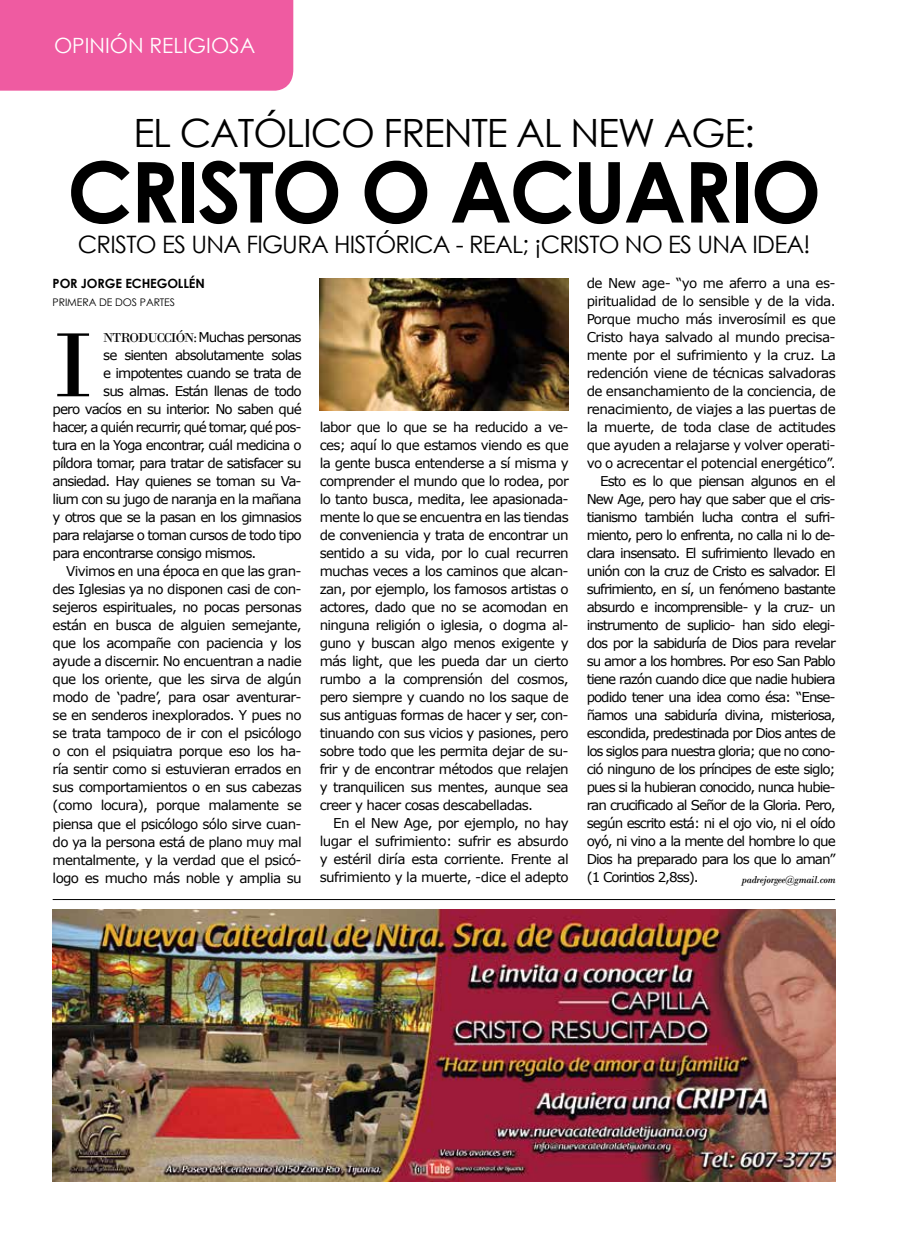
<style>
.page{position:relative;width:915px;height:1234px;background:#fff}
.page>*{position:absolute;margin:0;border:0;box-sizing:border-box;transform-origin:0 0}
.t1{font:96px "Bodoni";color:#000}
.t2{font:700 84px "Century Gothic";letter-spacing:-.03em;color:#000}
.t3{font:39px "Century Gothic";letter-spacing:-.03em;color:#000}
.t4{font:24px "Century Gothic";letter-spacing:-.03em;color:#000}
.t5{font:21px "Century Gothic";color:#fff}
.t6{font:13.5px/18px "Verdana";letter-spacing:-.07em;color:#000;text-align:justify}
.t7{font:13.5px "Verdana";letter-spacing:-.05em;color:#000}
.t8{font:13.5px "Verdana";letter-spacing:-.04em;color:#000}
.t9{font:700 12.75px "Century Gothic";letter-spacing:-.01em;color:#000}
.t10{font:italic 10.5px "Bodoni";letter-spacing:-.03em;color:#000}
.t11{font:10.5px "Century Gothic";letter-spacing:-.01em;color:#000}
.s1{font-family:"Bodoni"}
</style>
<div class="page">
<div style="left:0;top:0;width:293px;height:91px;background:#ef5ba1"></div>
<img style="left:53px;top:909px;width:781px;height:271px">
<hr style="left:53px;top:899px;width:781px;height:1px;background:#000">
<img style="left:319px;top:279px;width:249px;height:131px">
<h3 class="t5" style="left:54px;top:31px;width:203px">OPINIÓN RELIGIOSA</h3>
<h3 class="t3" style="left:133px;top:106px;width:623px">EL CATÓLICO FRENTE AL NEW AGE:</h3>
<h2 class="t2" style="left:67px;top:128px;width:755px">CRISTO O ACUARIO</h2>
<h3 class="t4" style="left:78px;top:227px;width:734px">CRISTO ES UNA FIGURA HISTÓRICA - REAL; ¡CRISTO NO ES UNA IDEA!</h3>
<p class="t9" style="left:53px;top:274px;width:154px">POR JORGE ECHEGOLLÉN</p>
<p class="t11" style="left:53px;top:295px;width:124px">PRIMERA DE DOS PARTES</p>
<h1 class="t1" style="left:53px;top:308px;width:42px">I</h1>
<p class="t6" style="left:103px;top:328px;width:200px"><span class="s1">NTRODUCCIÓN:</span> Muchas personas</p>
<p class="t6" style="left:103px;top:346px;width:200px">se sienten absolutamente solas</p>
<p class="t6" style="left:103px;top:364px;width:200px">e impotentes cuando se trata de</p>
<p class="t6" style="left:103px;top:382px;width:200px">sus almas. Están llenas de todo</p>
<p class="t6" style="left:53px;top:400px;width:250px">pero vacíos en su interior. No saben qué</p>
<p class="t6" style="left:53px;top:418px;width:250px">hacer, a quién recurrir, qué tomar, qué pos-</p>
<p class="t6" style="left:53px;top:436px;width:250px">tura en la Yoga encontrar, cuál medicina o</p>
<p class="t6" style="left:53px;top:454px;width:250px">píldora tomar, para tratar de satisfacer su</p>
<p class="t6" style="left:53px;top:472px;width:250px">ansiedad. Hay quienes se toman su Va-</p>
<p class="t6" style="left:53px;top:490px;width:250px">lium con su jugo de naranja en la mañana</p>
<p class="t6" style="left:53px;top:508px;width:250px">y otros que se la pasan en los gimnasios</p>
<p class="t6" style="left:53px;top:526px;width:250px">para relajarse o toman cursos de todo tipo</p>
<p class="t6" style="left:53px;top:544px;width:205px">para encontrarse consigo mismos.</p>
<p class="t7" style="left:66px;top:562px;width:237px">Vivimos en una época en que las gran-</p>
<p class="t7" style="left:53px;top:580px;width:250px">des Iglesias ya no disponen casi de con-</p>
<p class="t7" style="left:53px;top:598px;width:250px">sejeros espirituales, no pocas personas</p>
<p class="t7" style="left:53px;top:616px;width:250px">están en busca de alguien semejante,</p>
<p class="t7" style="left:53px;top:634px;width:250px">que los acompañe con paciencia y los</p>
<p class="t7" style="left:53px;top:652px;width:250px">ayude a discernir. No encuentran a nadie</p>
<p class="t7" style="left:53px;top:670px;width:250px">que los oriente, que les sirva de algún</p>
<p class="t7" style="left:53px;top:688px;width:250px">modo de ‘padre’, para osar aventurar-</p>
<p class="t7" style="left:53px;top:706px;width:250px">se en senderos inexplorados. Y pues no</p>
<p class="t7" style="left:53px;top:724px;width:250px">se trata tampoco de ir con el psicólogo</p>
<p class="t7" style="left:53px;top:742px;width:250px">o con el psiquiatra porque eso los ha-</p>
<p class="t7" style="left:53px;top:760px;width:250px">ría sentir como si estuvieran errados en</p>
<p class="t7" style="left:53px;top:778px;width:250px">sus comportamientos o en sus cabezas</p>
<p class="t7" style="left:53px;top:796px;width:250px">(como locura), porque malamente se</p>
<p class="t7" style="left:53px;top:814px;width:250px">piensa que el psicólogo sólo sirve cuan-</p>
<p class="t7" style="left:53px;top:832px;width:250px">do ya la persona está de plano muy mal</p>
<p class="t7" style="left:53px;top:850px;width:250px">mentalmente, y la verdad que el psicó-</p>
<p class="t7" style="left:53px;top:868px;width:250px">logo es mucho más noble y amplia su</p>
<p class="t6" style="left:319px;top:418px;width:250px">labor que lo que se ha reducido a ve&shy;ces; aquí lo que estamos viendo es que la gente busca entenderse a sí misma y comprender el mundo que lo rodea, por lo tanto busca, medita, lee apasionada&shy;mente lo que se encuentra en las tiendas de conveniencia y trata de encontrar un sentido a su vida, por lo cual recurren muchas veces a los caminos que alcan&shy;zan, por ejemplo, los famosos artistas o actores, dado que no se acomodan en ninguna religión o iglesia, o dogma al&shy;guno y buscan algo menos exigente y más light, que les pueda dar un cierto rumbo a la comprensión del cosmos, pero siempre y cuando no los saque de sus antiguas formas de hacer y ser, con&shy;tinuando con sus vicios y pasiones, pero sobre todo que les permita dejar de su&shy;frir y de encontrar métodos que relajen y tranquilicen sus mentes, aunque sea creer y hacer cosas descabelladas.</p>
<p class="t6" style="left:319px;top:814px;width:250px;text-indent:14px">En el New Age, por ejemplo, no hay lugar el sufrimiento: sufrir es absurdo y estéril diría esta corriente. Frente al sufrimiento y la muerte, -dice el adepto</p>
<p class="t8" style="left:586px;top:274px;width:250px">de New age- “yo me aferro a una es-</p>
<p class="t8" style="left:586px;top:292px;width:250px">piritualidad de lo sensible y de la vida.</p>
<p class="t8" style="left:586px;top:310px;width:250px">Porque mucho más inverosímil es que</p>
<p class="t8" style="left:586px;top:328px;width:250px">Cristo haya salvado al mundo precisa-</p>
<p class="t8" style="left:586px;top:346px;width:250px">mente por el sufrimiento y la cruz. La</p>
<p class="t8" style="left:586px;top:364px;width:250px">redención viene de técnicas salvadoras</p>
<p class="t8" style="left:586px;top:382px;width:250px">de ensanchamiento de la conciencia, de</p>
<p class="t8" style="left:586px;top:400px;width:250px">renacimiento, de viajes a las puertas de</p>
<p class="t8" style="left:586px;top:418px;width:250px">la muerte, de toda clase de actitudes</p>
<p class="t8" style="left:586px;top:436px;width:250px">que ayuden a relajarse y volver operati-</p>
<p class="t8" style="left:586px;top:454px;width:250px">vo o acrecentar el potencial energético”.</p>
<p class="t6" style="left:600px;top:472px;width:237px">Esto es lo que piensan algunos en el</p>
<p class="t6" style="left:586px;top:490px;width:250px">New Age, pero hay que saber que el cris-</p>
<p class="t6" style="left:586px;top:508px;width:250px">tianismo también lucha contra el sufri-</p>
<p class="t6" style="left:586px;top:526px;width:250px">miento, pero lo enfrenta, no calla ni lo de-</p>
<p class="t6" style="left:586px;top:544px;width:250px">clara insensato. El sufrimiento llevado en</p>
<p class="t6" style="left:586px;top:562px;width:250px">unión con la cruz de Cristo es salvador. El</p>
<p class="t6" style="left:586px;top:580px;width:250px">sufrimiento, en sí, un fenómeno bastante</p>
<p class="t6" style="left:586px;top:598px;width:250px">absurdo e incomprensible- y la cruz- un</p>
<p class="t6" style="left:586px;top:616px;width:250px">instrumento de suplicio- han sido elegi-</p>
<p class="t6" style="left:586px;top:634px;width:250px">dos por la sabiduría de Dios para revelar</p>
<p class="t6" style="left:586px;top:652px;width:250px">su amor a los hombres. Por eso San Pablo</p>
<p class="t6" style="left:586px;top:670px;width:250px">tiene razón cuando dice que nadie hubiera</p>
<p class="t6" style="left:586px;top:688px;width:250px">podido tener una idea como ésa: “Ense-</p>
<p class="t6" style="left:586px;top:706px;width:250px">ñamos una sabiduría divina, misteriosa,</p>
<p class="t6" style="left:586px;top:724px;width:250px">escondida, predestinada por Dios antes de</p>
<p class="t6" style="left:586px;top:742px;width:250px">los siglos para nuestra gloria; que no cono-</p>
<p class="t6" style="left:586px;top:760px;width:250px">ció ninguno de los príncipes de este siglo;</p>
<p class="t6" style="left:586px;top:778px;width:250px">pues si la hubieran conocido, nunca hubie-</p>
<p class="t6" style="left:586px;top:796px;width:250px">ran crucificado al Señor de la Gloria. Pero,</p>
<p class="t6" style="left:586px;top:814px;width:250px">según escrito está: ni el ojo vio, ni el oído</p>
<p class="t6" style="left:586px;top:832px;width:250px">oyó, ni vino a la mente del hombre lo que</p>
<p class="t6" style="left:586px;top:850px;width:250px">Dios ha preparado para los que lo aman”</p>
<p class="t6" style="left:586px;top:868px;width:114px">(1 Corintios 2,8ss).</p>
<p class="t10" style="left:741px;top:872px;width:95px">padrejorgee@gmail.com</p>
</div>
